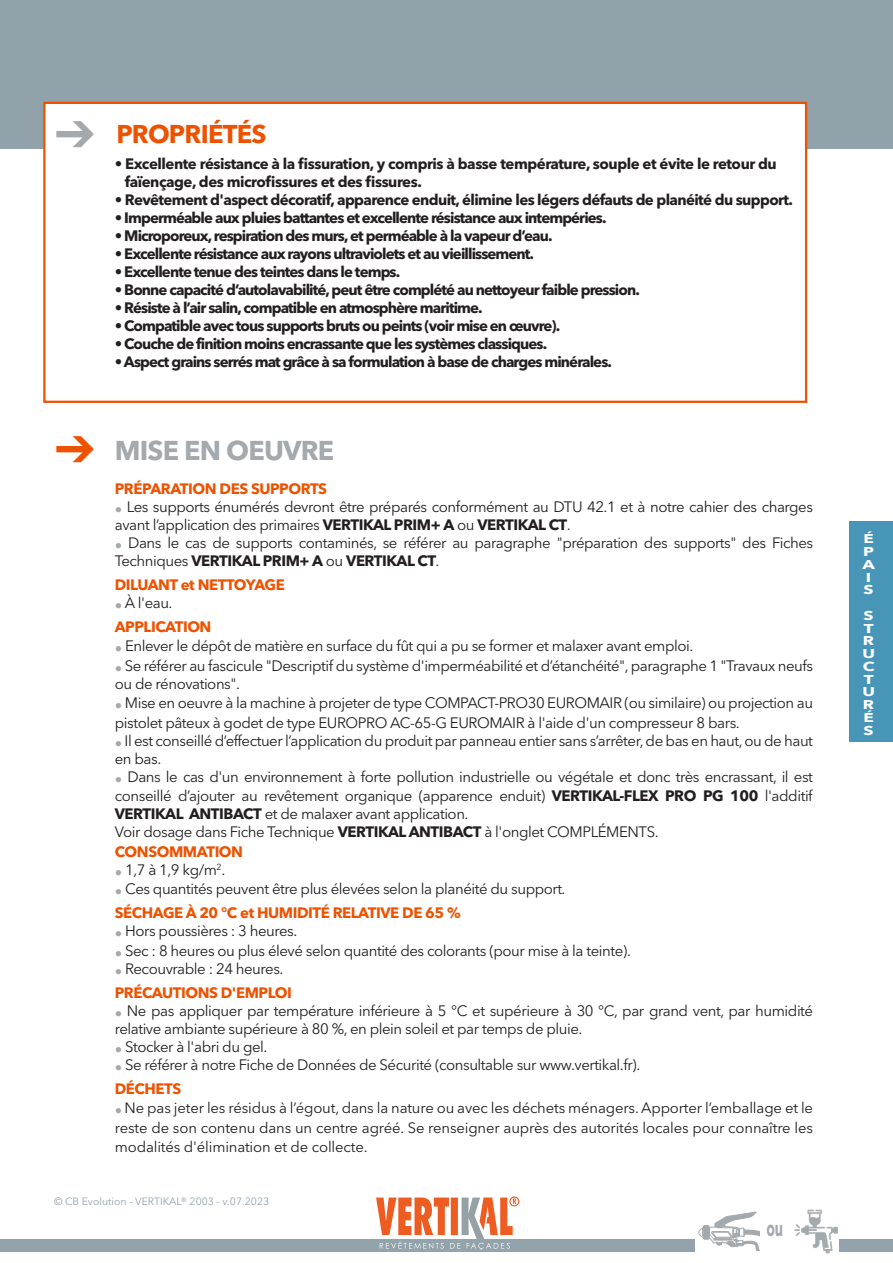
<style>
.page{position:relative;width:893px;height:1263px;background:#fff}
.page>*{position:absolute;margin:0;border:0;box-sizing:border-box;transform-origin:0 0}
.t1{font:700 27px "Avenir Next LT Pro";letter-spacing:-.03em;color:#a3a9ad}
.t2{font:700 25.5px "Avenir Next LT Pro";letter-spacing:-.03em;color:#ed5200}
.t3{font:700 22.2px "Avenir Next";color:#a3a9ad;scale:.61 1}
.t4{font:15px/18px "Avenir Next LT Pro";letter-spacing:-.03em;color:#231f20}
.t5{font:700 15px "Avenir Next LT Pro";letter-spacing:-.06em;color:#231f20}
.t6{font:700 15px "Avenir Next LT Pro";letter-spacing:-.03em;color:#231f20}
.t7{font:700 15px "Avenir Next LT Pro";letter-spacing:-.03em;color:#ed5200}
.t8{font:700 15px "Avenir Next LT Pro";letter-spacing:-.04em;color:#231f20}
.t9{font:14.85px/19.5px "Avenir Next LT Pro";letter-spacing:-.01em;color:#231f20;text-align:justify}
.t10{font:700 12.9px/12.8px "Avenir Next";color:#fff;scale:1.33 1}
.t11{font:10.5px "Avenir Next LT Pro";color:#93a3ab}
.s1{font-weight:700;color:#a3a9ad}
.s2{font-weight:700}
.s3{font-size:14.85px}
.s4{font-weight:700;font-size:15px;color:#a3a9ad}
</style>
<div class="page">
<div style="left:0;top:1240px;width:893px;height:12px;background:#93a3ab"></div>
<div style="left:0;top:0;width:893px;height:149px;background:#92a2ab"></div>
<svg style="left:376px;top:1196px;width:144px;height:54px"></svg>
<div style="left:850px;top:521px;width:43px;height:220px;background:#4796b7"></div>
<div style="left:43px;top:102px;width:764px;height:301px;background:#fff;border:2px solid #ed5200"></div>
<div style="left:695px;top:1199px;width:144px;height:56px;background:#fff"></div>
<svg style="left:699px;top:1212px;width:61px;height:38px"></svg>
<img style="left:794px;top:1210px;width:44px;height:44px">
<p class="t2" style="left:116px;top:119px;width:152px">PROPRIÉTÉS</p>
<p class="t6" style="left:115px;top:154px;width:663px">• Excellente résistance à la fissuration, y compris à basse température, souple et évite le retour du</p>
<p class="t6" style="left:125px;top:172px;width:299px">faïençage, des microfissures et des fissures.</p>
<p class="t8" style="left:115px;top:190px;width:680px">• Revêtement d'aspect décoratif, apparence enduit, élimine les légers défauts de planéité du support.</p>
<p class="t5" style="left:115px;top:208px;width:493px">• Imperméable aux pluies battantes et excellente résistance aux intempéries.</p>
<p class="t5" style="left:115px;top:226px;width:439px">• Microporeux, respiration des murs, et perméable à la vapeur d’eau.</p>
<p class="t5" style="left:115px;top:244px;width:421px">• Excellente résistance aux rayons ultraviolets et au vieillissement.</p>
<p class="t5" style="left:115px;top:262px;width:287px">• Excellente tenue des teintes dans le temps.</p>
<p class="t5" style="left:115px;top:280px;width:527px">• Bonne capacité d’autolavabilité, peut être complété au nettoyeur faible pression.</p>
<p class="t5" style="left:115px;top:298px;width:369px">• Résiste à l’air salin, compatible en atmosphère maritime.</p>
<p class="t5" style="left:115px;top:316px;width:447px">• Compatible avec tous supports bruts ou peints (voir mise en œuvre).</p>
<p class="t5" style="left:115px;top:334px;width:434px">• Couche de finition moins encrassante que les systèmes classiques.</p>
<p class="t5" style="left:115px;top:352px;width:499px">• Aspect grains serrés mat grâce à sa formulation à base de charges minérales.</p>
<p class="t1" style="left:115px;top:434px;width:221px">MISE EN OEUVRE</p>
<p class="t7" style="left:115px;top:479px;width:214px">PRÉPARATION DES SUPPORTS</p>
<p class="t4" style="left:115px;top:497px;width:700px"><span class="s1">•</span> Les supports énumérés devront être préparés conformément au DTU 42.1 et à notre cahier des charges avant l’application des primaires <span class="s2">VERTIKAL PRIM+ A</span> ou <span class="s2">VERTIKAL CT</span>.</p>
<p class="t4" style="left:115px;top:533px;width:700px"><span class="s1">•</span> Dans le cas de supports contaminés, se référer au paragraphe "préparation des supports" des Fiches<br>Techniques <span class="s2">VERTIKAL PRIM+ A</span> ou <span class="s2">VERTIKAL CT</span>.</p>
<p class="t7" style="left:115px;top:575px;width:171px">DILUANT et NETTOYAGE</p>
<p class="t4" style="left:115px;top:593px;width:59px"><span class="s1">•</span> À l'eau.</p>
<p class="t7" style="left:115px;top:617px;width:98px">APPLICATION</p>
<p class="t4" style="left:115px;top:637px;width:580px"><span class="s1">•</span> Enlever le dépôt de matière en surface du fût qui a pu se former et malaxer avant emploi.</p>
<p class="t4" style="left:115px;top:656px;width:700px"><span class="s1">•</span> Se référer au fascicule "Descriptif du système d'imperméabilité et d’étanchéité", paragraphe 1 "Travaux neufs ou de rénovations".</p>
<p class="t4" style="left:115px;top:693px;width:700px;line-height:19.5px"><span class="s1">•</span> Mise en oeuvre à la machine à projeter de type COMPACT-PRO30 EUROMAIR (ou similaire) ou projection au pistolet pâteux à godet de type EUROPRO AC-65-G EUROMAIR à l'aide d'un compresseur 8 bars.</p>
<p class="t4" style="left:115px;top:731px;width:700px"><span class="s1">•</span> Il est conseillé d’effectuer l’application du produit par panneau entier sans s’arrêter, de bas en haut, ou de haut en bas.</p>
<p class="t4" style="left:115px;top:767px;width:700px;line-height:19.5px"><span class="s1">•</span> Dans le cas d'un environnement à forte pollution industrielle ou végétale et donc très encrassant, il est conseillé d’ajouter au revêtement organique (apparence enduit) <span class="s2">VERTIKAL-FLEX PRO PG 100</span> l'additif</p>
<p class="t4" style="left:115px;top:805px;width:355px"><span class="s2">VERTIKAL ANTIBACT</span> et de malaxer avant application.</p>
<p class="t4" style="left:115px;top:823px;width:545px">Voir dosage dans Fiche Technique <span class="s2">VERTIKAL ANTIBACT</span> à l'onglet COMPLÉMENTS.</p>
<p class="t7" style="left:115px;top:842px;width:130px">CONSOMMATION</p>
<p class="t4" style="left:115px;top:860px;width:112px"><span class="s1">•</span> 1,7 à 1,9 kg/m<sup>2</sup>.</p>
<p class="t4" style="left:115px;top:880px;width:452px"><span class="s1">•</span> Ces quantités peuvent être plus élevées selon la planéité du support<span class="s3">.</span></p>
<p class="t7" style="left:115px;top:904px;width:347px">SÉCHAGE À 20 °C et HUMIDITÉ RELATIVE DE 65 %</p>
<p class="t4" style="left:115px;top:922px;width:184px"><span class="s1">•</span> Hors poussières : 3 heures.</p>
<p class="t4" style="left:115px;top:941px;width:518px"><span class="s1">•</span> Sec : 8 heures ou plus élevé selon quantité des colorants (pour mise à la teinte).</p>
<p class="t4" style="left:115px;top:959px;width:170px"><span class="s1">•</span> Recouvrable : 24 heures.</p>
<p class="t7" style="left:115px;top:983px;width:178px">PRÉCAUTIONS D'EMPLOI</p>
<p class="t4" style="left:115px;top:1001px;width:700px"><span class="s1">•</span> Ne pas appliquer par température inférieure à 5 °C et supérieure à 30 °C, par grand vent, par humidité relative ambiante supérieure à 80 %, en plein soleil et par temps de pluie.</p>
<p class="t4" style="left:115px;top:1037px;width:154px"><span class="s1">•</span> Stocker à l'abri du gel.</p>
<p class="t4" style="left:115px;top:1055px;width:527px"><span class="s1">•</span> Se référer à notre Fiche de Données de Sécurité (consultable sur www.vertikal.fr).</p>
<p class="t7" style="left:115px;top:1079px;width:68px">DÉCHETS</p>
<p class="t9" style="left:115px;top:1098px;width:700px"><span class="s4">•</span> Ne pas jeter les résidus à l’égout, dans la nature ou avec les déchets ménagers. Apporter l’emballage et le reste de son contenu dans un centre agréé. Se renseigner auprès des autorités locales pour connaître les modalités d'élimination et de collecte.</p>
<p class="t11" style="left:54px;top:1195px;width:217px">© CB Evolution - VERTIKAL® 2003 - v.07.2023</p>
<p class="t3" style="left:766px;top:1209px;width:29px">ou</p>
<p class="t10" style="left:863px;top:532px;width:9px">É</p>
<p class="t10" style="left:862px;top:545px;width:11px">P<br>A<br>I<br>S</p>
<p class="t10" style="left:864px;top:609px;width:9px">S</p>
<p class="t10" style="left:862px;top:622px;width:11px;text-align:justify">T R U C T U R É</p>
<p class="t10" style="left:864px;top:724px;width:9px">S</p>
</div>
